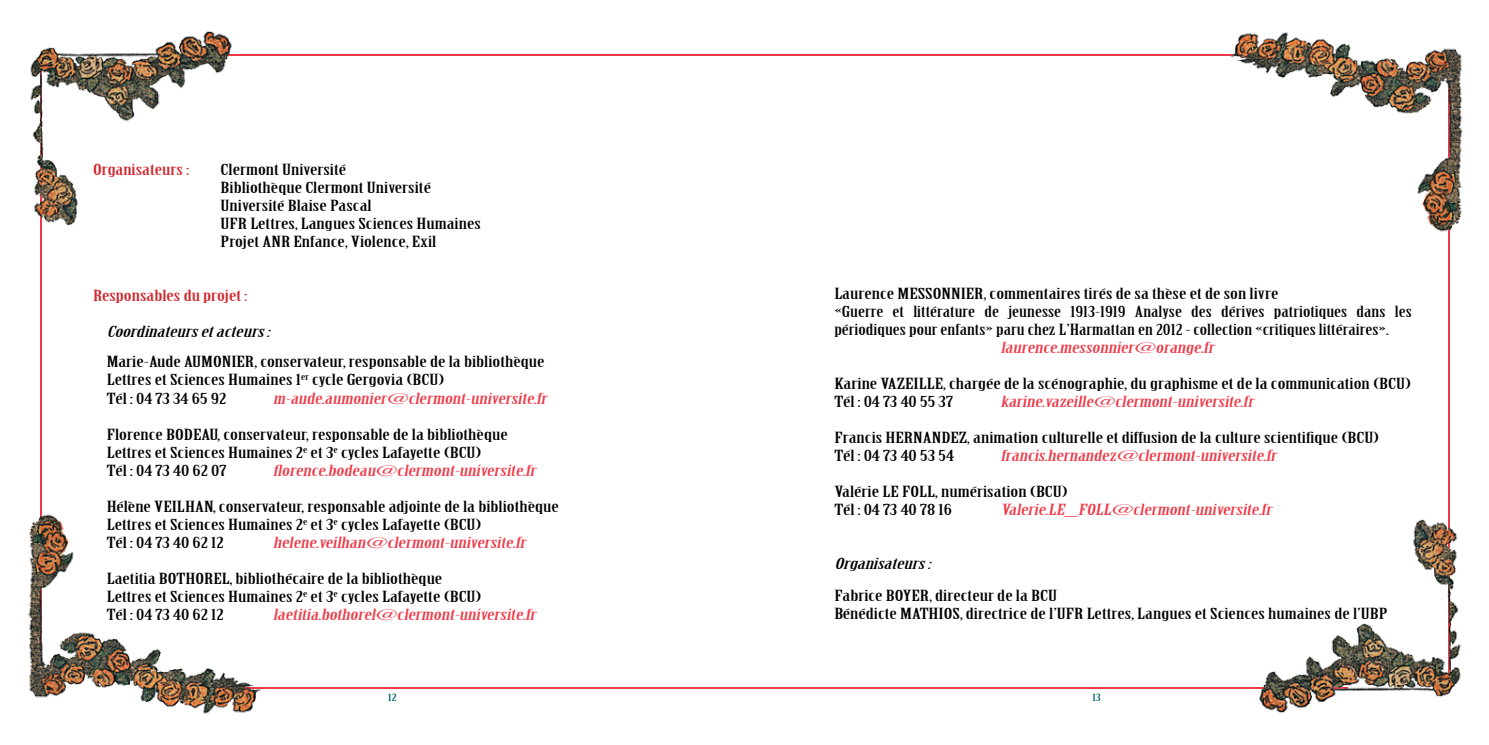
<style>
.page{position:relative;width:1489px;height:745px;background:#fff}
.page>*{position:absolute;margin:0;border:0;box-sizing:border-box;transform-origin:0 0}
.t1{font:15px/18px "Birch Std";color:#000;scale:1.8 1}
.t2{font:italic 15px "Birch Std";color:#f03947;scale:1.8 1}
.t3{font:italic 15px "Birch Std";color:#000;scale:1.8 1}
.t4{font:15px "Birch Std";color:#d2232a;scale:1.8 1}
.t5{font:10px "Birch Std";color:#006071;scale:1.8 1}
</style>
<div class="page">
<hr style="left:707px;top:55px;width:638px;height:1px;background:#f03947">
<hr style="left:709px;top:686px;width:638px;height:1px;background:#f03947">
<hr style="left:1448px;top:64px;width:1px;height:626px;background:#f03947">
<img style="left:1221px;top:32px;width:242px;height:203px">
<img style="left:1248px;top:517px;width:213px;height:196px">
<hr style="left:217px;top:55px;width:549px;height:1px;background:#f03947">
<hr style="left:214px;top:686px;width:549px;height:1px;background:#f03947">
<hr style="left:40px;top:67px;width:2px;height:620px;background:#f03947">
<img style="left:28px;top:514px;width:241px;height:200px">
<img style="left:30px;top:31px;width:212px;height:195px">
<p class="t4" style="left:93px;top:161px;width:55px">Organisateurs :</p>
<p class="t1" style="left:221px;top:160px;width:146px">Clermont Université<br>Bibliothèque Clermont Université<br>Université Blaise Pascal<br>UFR Lettres, Langues Sciences Humaines<br>Projet ANR Enfance, Violence, Exil</p>
<p class="t4" style="left:93px;top:287px;width:87px">Responsables du projet :</p>
<p class="t3" style="left:107px;top:323px;width:94px">Coordinateursetacteurs:</p>
<p class="t1" style="left:107px;top:353px;width:245px">Marie-Aude AUMONIER, conservateur, responsable de la bibliothèque<br>Lettres et Sciences Humaines 1<sup>er</sup> cycle Gergovia (BCU)<br>Tél : 04 73 34 65 92</p>
<p class="t2" style="left:273px;top:389px;width:155px">m-aude.aumonier@clermont-universite.fr</p>
<p class="t1" style="left:107px;top:425px;width:224px">Florence BODEAU, conservateur, responsable de la bibliothèque<br>Lettres et Sciences Humaines 2<sup>e</sup> et 3<sup>e</sup> cycles Lafayette (BCU)<br>Tél : 04 73 40 62 07</p>
<p class="t2" style="left:273px;top:461px;width:149px">florence.bodeau@clermont-universite.fr</p>
<p class="t1" style="left:107px;top:497px;width:253px">Hélène VEILHAN, conservateur, responsable adjointe de la bibliothèque<br>Lettres et Sciences Humaines 2<sup>e</sup> et 3<sup>e</sup> cycles Lafayette (BCU)<br>Tél : 04 73 40 62 12</p>
<p class="t2" style="left:273px;top:533px;width:144px">helene.veilhan@clermont-universite.fr</p>
<p class="t1" style="left:107px;top:569px;width:210px">Laetitia BOTHOREL, bibliothécaire de la bibliothèque<br>Lettres et Sciences Humaines 2<sup>e</sup> et 3<sup>e</sup> cycles Lafayette (BCU)<br>Tél : 04 73 40 62 12</p>
<p class="t2" style="left:273px;top:605px;width:149px">laetitia.bothorel@clermont-universite.fr</p>
<p class="t1" style="left:834px;top:285px;width:322px">Laurence MESSONNIER, commentaires tirés de sa thèse et de son livre<br>«Guerre et littérature de jeunesse 1913-1919 Analyse des dérives patriotiques dans les périodiques pour enfants» paru chez L’Harmattan en 2012 - collection «critiques littéraires».</p>
<p class="t2" style="left:1000px;top:339px;width:122px">laurence.messonnier@orange.fr</p>
<p class="t1" style="left:834px;top:375px;width:322px">Karine VAZEILLE, chargée de la scénographie, du graphisme et de la communication (BCU)<br>Tél : 04 73 40 55 37</p>
<p class="t2" style="left:1000px;top:393px;width:144px">karine.vazeille@clermont-universite.fr</p>
<p class="t1" style="left:834px;top:429px;width:304px">Francis HERNANDEZ, animation culturelle et diffusion de la culture scientifique (BCU)<br>Tél : 04 73 40 53 54</p>
<p class="t2" style="left:1000px;top:447px;width:156px">francis.hernandez@clermont-universite.fr</p>
<p class="t1" style="left:834px;top:483px;width:131px">Valérie LE FOLL, numérisation (BCU)<br>Tél : 04 73 40 78 16</p>
<p class="t2" style="left:1000px;top:501px;width:154px">Valerie.LE_FOLL@clermont-universite.fr</p>
<p class="t3" style="left:834px;top:555px;width:57px">Organisateurs:</p>
<p class="t1" style="left:834px;top:586px;width:309px">Fabrice BOYER, directeur de la BCU<br>Bénédicte MATHIOS, directrice de l’UFR Lettres, Langues et Sciences humaines de l’UBP</p>
<p class="t5" style="left:388px;top:691px;width:6px">12</p>
<p class="t5" style="left:1092px;top:691px;width:6px">13</p>
</div>
